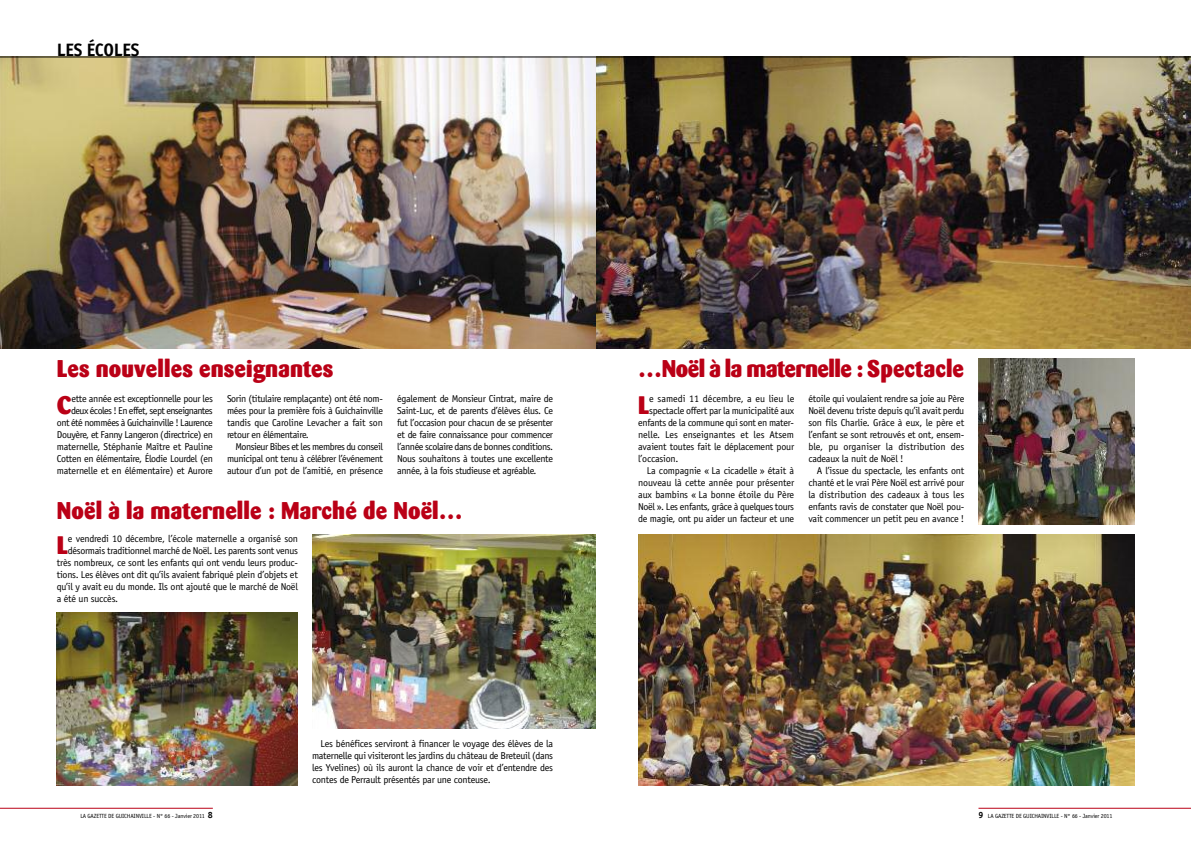
<style>
.page{position:relative;width:1191px;height:842px;background:#fff}
.page>*{position:absolute;margin:0;border:0;box-sizing:border-box;transform-origin:0 0}
.t1{font:800 25.1px "Barmeno";color:#ba0016}
.t2{font:800 24px "Barmeno";letter-spacing:.005em;color:#ba0016}
.t3{font:800 24px "Barmeno";letter-spacing:-.02em;color:#ba0016}
.t4{font:700 18px "Officina Sans";letter-spacing:-.02em;color:#000}
.t5{font:10px/12px "Officina Sans";letter-spacing:-.025em;color:#000;text-align:justify}
.t6{font:10px "Officina Sans";color:#000}
.t7{font:6px "Officina Sans";letter-spacing:-.02em;color:#000}
.s1{font-weight:700;font-size:9px}
</style>
<div class="page">
<img style="left:595px;top:58px;width:596px;height:291px">
<img style="left:0;top:58px;width:595px;height:291px">
<hr style="left:978px;top:808px;width:213px;height:1px;background:#ba0016">
<hr style="left:0;top:808px;width:213px;height:1px;background:#ba0016">
<hr style="left:0;top:57px;width:1191px;height:1px;background:#000">
<img style="left:638px;top:535px;width:496px;height:250px">
<img style="left:978px;top:358px;width:156px;height:167px">
<img style="left:312px;top:535px;width:283px;height:194px">
<img style="left:57px;top:613px;width:241px;height:172px">
<h3 class="t4" style="left:57px;top:43px;width:84px">LES ÉCOLES</h3>
<h2 class="t2" style="left:57px;top:358px;width:278px">Les nouvelles enseignantes</h2>
<p class="t5" style="left:57px;top:393px;width:158px;text-align:right">ette année est exceptionnelle pour les deux écoles ! En effet, sept enseignantes ont été nommées à Guichainville ! Laurence Douyère, et Fanny Langeron (directrice) en maternelle, Stéphanie Maître et Pauline Cotten en élémentaire, Élodie Lourdel (en maternelle et en élémentaire) et Aurore</p>
<p class="t5" style="left:227px;top:393px;width:157px">Sorin (titulaire remplaçante) ont été nom&shy;mées pour la première fois à Guichainville tandis que Caroline Levacher a fait son retour en élémentaire.</p>
<h1 class="t1" style="left:57px;top:394px;width:16px">C</h1>
<p class="t5" style="left:227px;top:441px;width:157px;text-indent:9px">Monsieur Bibes et les membres du conseil municipal ont tenu à célébrer l’événement autour d’un pot de l’amitié, en présence</p>
<p class="t5" style="left:397px;top:393px;width:157px">également de Monsieur Cintrat, maire de Saint-Luc, et de parents d’élèves élus. Ce fut l’occasion pour chacun de se présenter et de faire connaissance pour commencer l’année scolaire dans de bonnes conditions.<br>Nous souhaitons à toutes une excellente année, à la fois studieuse et agréable.</p>
<h2 class="t2" style="left:57px;top:501px;width:407px">Noël à la maternelle : Marché de Noël…</h2>
<h1 class="t1" style="left:57px;top:535px;width:12px">L</h1>
<p class="t5" style="left:68px;top:534px;width:232px">e vendredi 10 décembre, l’école maternelle a organisé son</p>
<p class="t5" style="left:68px;top:546px;width:232px">désormais traditionnel marché de Noël. Les parents sont venus</p>
<p class="t5" style="left:57px;top:558px;width:242px">très nombreux, ce sont les enfants qui ont vendu leurs produc-</p>
<p class="t5" style="left:57px;top:570px;width:242px">tions. Les élèves ont dit qu’ils avaient fabriqué plein d’objets et</p>
<p class="t5" style="left:57px;top:582px;width:242px">qu’il y avait eu du monde. Ils ont ajouté que le marché de Noël</p>
<p class="t5" style="left:57px;top:594px;width:63px">a été un succès.</p>
<p class="t7" style="left:80px;top:813px;width:134px">LA GAZETTE DE GUICHAINVILLE - N° 66 - Janvier 2011 <span class="s1">8</span></p>
<p class="t5" style="left:312px;top:738px;width:242px;text-indent:9px">Les bénéfices serviront à financer le voyage des élèves de la maternelle qui visiteront les jardins du château de Breteuil (dans les Yvelines) où ils auront la chance de voir et d’entendre des contes de Perrault présentés par une conteuse.</p>
<h2 class="t3" style="left:638px;top:358px;width:327px">…Noël à la maternelle : Spectacle</h2>
<h1 class="t1" style="left:638px;top:394px;width:12px">L</h1>
<p class="t6" style="left:649px;top:394px;width:147px">e samedi 11 décembre, a eu lieu le</p>
<p class="t5" style="left:649px;top:405px;width:147px">spectacle offert par la municipalité aux</p>
<p class="t5" style="left:638px;top:417px;width:157px">enfants de la commune qui sont en mater-</p>
<p class="t6" style="left:638px;top:430px;width:157px">nelle. Les enseignantes et les Atsem</p>
<p class="t5" style="left:638px;top:441px;width:157px">avaient toutes fait le déplacement pour</p>
<p class="t5" style="left:638px;top:453px;width:42px">l’occasion.</p>
<p class="t5" style="left:646px;top:465px;width:149px">La compagnie « La cicadelle » était à</p>
<p class="t5" style="left:638px;top:477px;width:157px">nouveau là cette année pour présenter</p>
<p class="t5" style="left:638px;top:489px;width:157px">aux bambins « La bonne étoile du Père</p>
<p class="t5" style="left:638px;top:501px;width:157px">Noël ». Les enfants, grâce à quelques tours</p>
<p class="t5" style="left:638px;top:513px;width:157px">de magie, ont pu aider un facteur et une</p>
<p class="t5" style="left:808px;top:393px;width:157px">étoile qui voulaient rendre sa joie au Père Noël devenu triste depuis qu’il avait perdu son fils Charlie. Grâce à eux, le père et l’enfant se sont retrouvés et ont, ensem&shy;ble, pu organiser la distribution des cadeaux la nuit de Noël !</p>
<p class="t5" style="left:808px;top:465px;width:157px;text-indent:9px">A l’issue du spectacle, les enfants ont chanté et le vrai Père Noël est arrivé pour la distribution des cadeaux à tous les enfants ravis de constater que Noël pou&shy;vait commencer un petit peu en avance !</p>
<p class="t7" style="left:978px;top:813px;width:135px"><span class="s1">9</span> LA GAZETTE DE GUICHAINVILLE - N° 66 - Janvier 2011</p>
</div>
